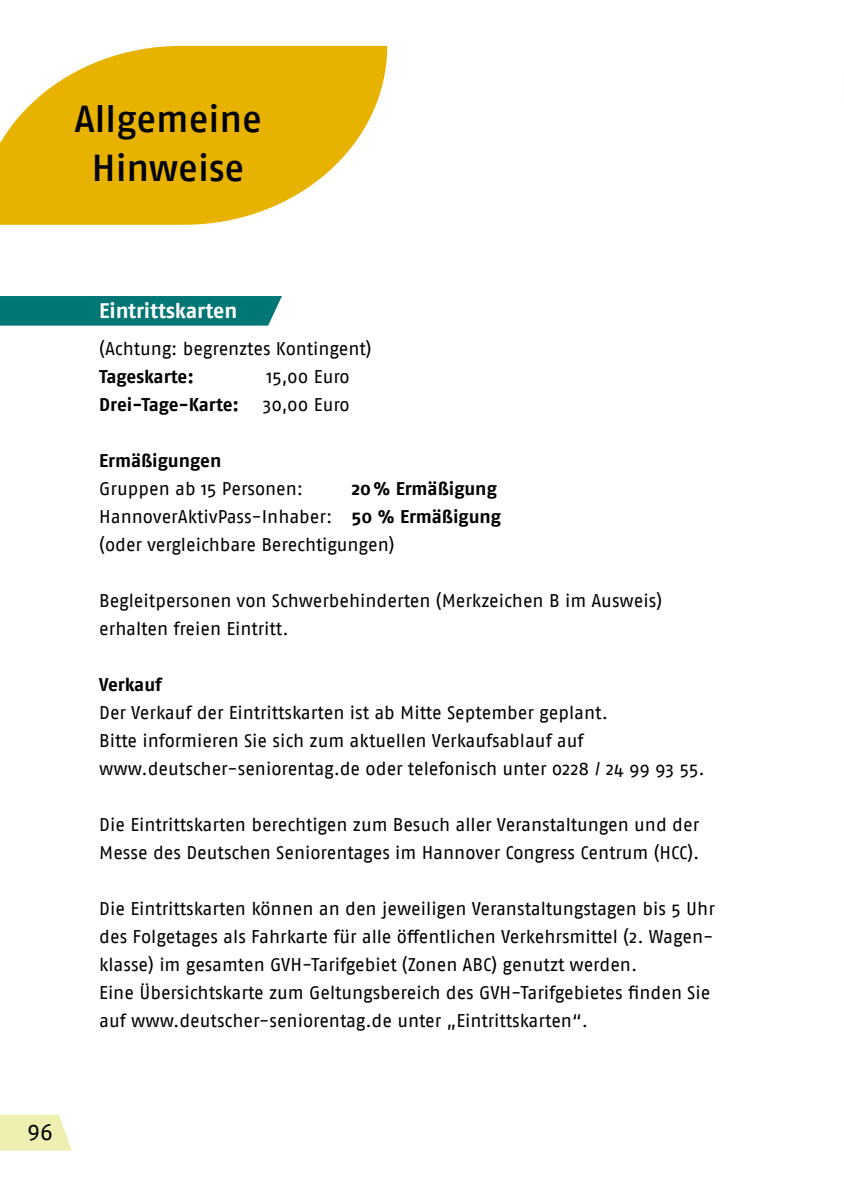
<style>
.page{position:relative;width:844px;height:1191px;background:#fff}
.page>*{position:absolute;margin:0;border:0;box-sizing:border-box;transform-origin:0 0}
.H1_BLATT{font:500 37.45px/49px "Fago Pro";color:#000;text-align:center}
.t1{font:22.75px "Fago Pro";color:#000}
.H1_allgemeine_Hinweise{font:700 21px "Fago Pro";letter-spacing:-.005em;color:#fff}
.t2{font:18.38px/28px "Fago Pro";letter-spacing:-.005em;color:#000}
.H1_allgemeine_Hinweise-2{font:700 18.38px "Fago Pro";letter-spacing:-.005em;color:#000}
.s1{font-weight:700}
</style>
<div class="page">
<svg style="left:0;top:1114px;width:72px;height:36px;background:#eff0b9"></svg>
<div style="left:0;top:296px;width:282px;height:29px;background:#007675"></div>
<svg style="left:0;top:46px;width:387px;height:179px;fill:#e8b300"></svg>
<p class="H1_BLATT" style="left:74px;top:94px;width:189px">Allgemeine<br>Hinweise</p>
<p class="t1" style="left:27px;top:1118px;width:27px">96</p>
<p class="H1_allgemeine_Hinweise" style="left:99px;top:298px;width:139px">Eintrittskarten</p>
<p class="t2" style="left:99px;top:334px;width:274px">(Achtung: begrenztes Kontingent)</p>
<p class="H1_allgemeine_Hinweise-2" style="left:99px;top:365px;width:96px">Tageskarte:</p>
<p class="t2" style="left:266px;top:362px;width:85px">15,00 Euro</p>
<p class="H1_allgemeine_Hinweise-2" style="left:99px;top:393px;width:141px">Drei-Tage-Karte:</p>
<p class="t2" style="left:263px;top:390px;width:88px">30,00 Euro</p>
<p class="H1_allgemeine_Hinweise-2" style="left:99px;top:449px;width:124px">Ermäßigungen</p>
<p class="t2" style="left:99px;top:474px;width:205px">Gruppen ab 15 Personen:</p>
<p class="H1_allgemeine_Hinweise-2" style="left:351px;top:477px;width:147px">20% Ermäßigung</p>
<p class="t2" style="left:99px;top:502px;width:403px">HannoverAktivPass-Inhaber: <span class="s1">50 % Ermäßigung </span>(oder vergleichbare Berechtigungen)</p>
<p class="t2" style="left:99px;top:586px;width:564px">Begleitpersonen von Schwerbehinderten (Merkzeichen B im Ausweis) erhalten freien Eintritt.</p>
<p class="H1_allgemeine_Hinweise-2" style="left:99px;top:673px;width:64px">Verkauf</p>
<p class="t2" style="left:99px;top:698px;width:607px">Der Verkauf der Eintrittskarten ist ab Mitte September geplant.<br>Bitte informieren Sie sich zum aktuellen Verkaufsablauf auf www.deutscher-seniorentag.de oder telefonisch unter 0228 / 24 99 93 55.</p>
<p class="t2" style="left:99px;top:810px;width:601px">Die Eintrittskarten berechtigen zum Besuch aller Veranstaltungen und der<br>Messe des Deutschen Seniorentages im Hannover Congress Centrum (HCC).</p>
<p class="t2" style="left:99px;top:894px;width:617px;text-align:justify">Die Eintrittskarten können an den jeweiligen Veranstaltungstagen bis 5 Uhr des Folgetages als Fahrkarte für alle öffentlichen Verkehrsmittel (2. Wagen&shy;klasse) im gesamten GVH-Tarifgebiet (Zonen ABC) genutzt werden.</p>
<p class="t2" style="left:99px;top:978px;width:612px">Eine Übersichtskarte zum Geltungsbereich des GVH-Tarifgebietes finden Sie auf www.deutscher-seniorentag.de unter „Eintrittskarten“.</p>
</div>
